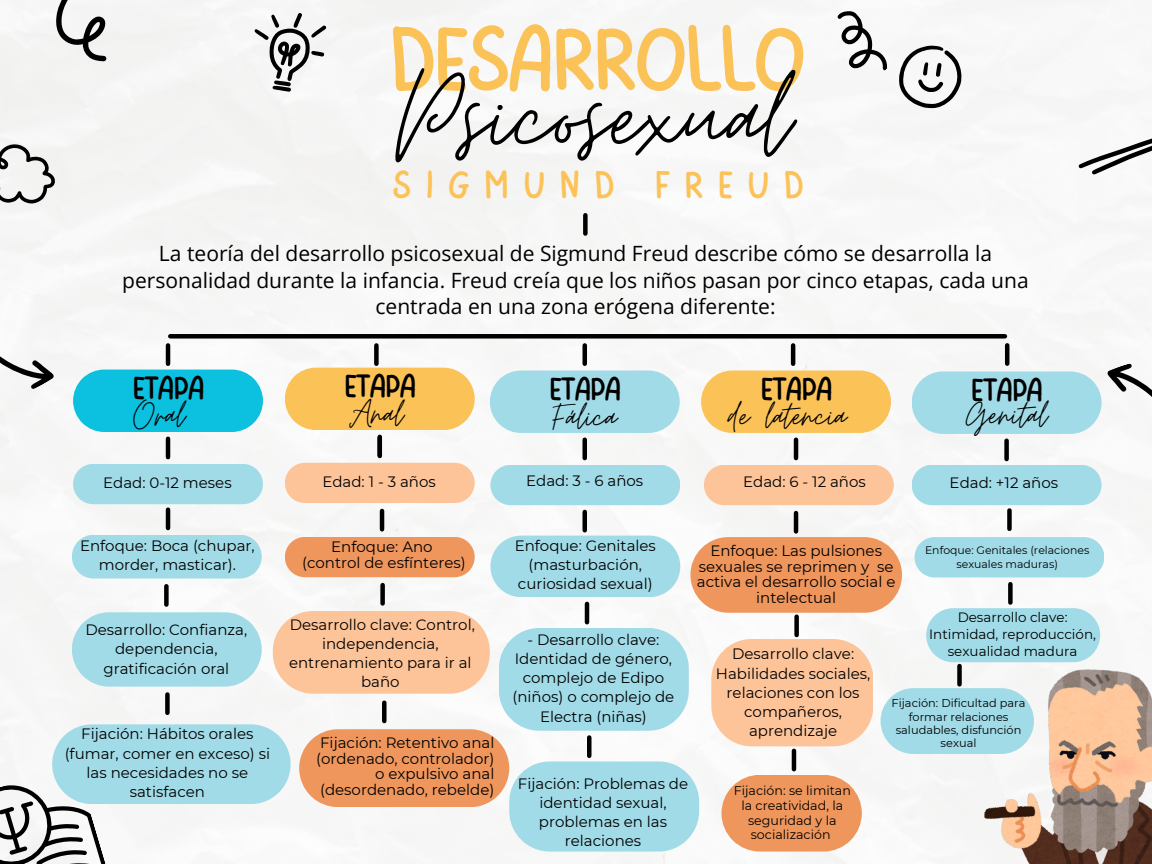
<style>
.page{position:relative;width:1152px;height:864px;background:#fff}
.page>*{position:absolute;margin:0;border:0;box-sizing:border-box;transform-origin:0 0}
.t1{font:136.35px "Moon Time";color:#000}
.t2{font:91.5px "FEELFREE Regular";color:#fbc258}
.t3{font:42.15px "Moon Time";color:#000}
.t4{font:39.15px "FEELFREE Regular";color:#fbc258}
.t5{font:32.55px "FEELFREE Regular";color:#000}
.t6{font:21px/26.7px "Open Sans";color:#000;text-align:center}
.t7{font:15px/19.2px "Montserrat";color:#000;text-align:center}
.t8{font:13.5px/17.2px "Montserrat";color:#000;text-align:center}
.t9{font:12.6px/14.7px "Montserrat";color:#000;text-align:center}
.t10{font:11.4px/13.2px "Montserrat";color:#000;text-align:center}
.t11{font:10.95px/14px "Montserrat";color:#000;text-align:center}
</style>
<div class="page">
<img style="left:0;top:0;width:1152px;height:864px">
<svg style="left:0;top:306px;width:56px;height:97px"></svg>
<hr style="left:378px;top:438px;width:4px;height:18px;background:#000">
<div style="left:583px;top:215px;width:5px;height:19px;background:#000"></div>
<hr style="left:166px;top:345px;width:4px;height:19px;background:#000">
<div style="left:374px;top:345px;width:5px;height:19px;background:#000"></div>
<hr style="left:583px;top:345px;width:4px;height:19px;background:#000">
<hr style="left:791px;top:345px;width:4px;height:19px;background:#000">
<div style="left:170px;top:334px;width:835px;height:5px;background:#000"></div>
<svg style="left:254px;top:13px;width:73px;height:79px"></svg>
<svg style="left:819px;top:5px;width:143px;height:104px"></svg>
<svg style="left:0;top:142px;width:56px;height:62px"></svg>
<svg style="left:56px;top:0;width:52px;height:62px"></svg>
<svg style="left:1078px;top:135px;width:74px;height:40px"></svg>
<img style="left:984px;top:669px;width:168px;height:195px">
<svg style="left:72px;top:535px;width:190px;height:44px;background:#a6dce7"></svg>
<hr style="left:166px;top:439px;width:4px;height:18px;background:#000">
<svg style="left:73px;top:370px;width:190px;height:62px;background:#1cc3e0"></svg>
<hr style="left:378px;top:437px;width:4px;height:18px;background:#000">
<svg style="left:285px;top:368px;width:190px;height:62px;background:#fac563"></svg>
<hr style="left:583px;top:440px;width:4px;height:18px;background:#000">
<svg style="left:490px;top:371px;width:190px;height:62px;background:#a7dde8"></svg>
<hr style="left:794px;top:440px;width:4px;height:18px;background:#000">
<svg style="left:701px;top:371px;width:190px;height:62px;background:#fac563"></svg>
<div style="left:1004px;top:441px;width:5px;height:18px;background:#000"></div>
<svg style="left:912px;top:355px;width:240px;height:93px"></svg>
<hr style="left:1005px;top:345px;width:4px;height:19px;background:#000">
<svg style="left:72px;top:612px;width:190px;height:75px;background:#a8dde8"></svg>
<div style="left:73px;top:464px;width:190px;height:40px;background:#a1dbe7"></div>
<hr style="left:166px;top:510px;width:4px;height:18px;background:#000">
<div style="left:164px;top:586px;width:5px;height:19px;background:#000"></div>
<div style="left:165px;top:694px;width:5px;height:19px;background:#000"></div>
<div style="left:285px;top:463px;width:190px;height:40px;background:#fec499"></div>
<div style="left:285px;top:537px;width:190px;height:40px;background:#ef965d"></div>
<hr style="left:380px;top:511px;width:4px;height:18px;background:#000">
<div style="left:273px;top:611px;width:217px;height:83px;background:#fec499;border-radius:40px"></div>
<div style="left:380px;top:585px;width:5px;height:18px;background:#000"></div>
<svg style="left:299px;top:729px;width:210px;height:78px;background:#ef9d69"></svg>
<div style="left:382px;top:703px;width:5px;height:18px;background:#000"></div>
<div style="left:490px;top:465px;width:190px;height:40px;background:#a1dbe7"></div>
<svg style="left:490px;top:536px;width:190px;height:61px;background:#a7dde8"></svg>
<hr style="left:583px;top:512px;width:4px;height:18px;background:#000">
<div style="left:499px;top:628px;width:190px;height:103px;background:#a1dbe7;border-radius:40px"></div>
<hr style="left:585px;top:604px;width:4px;height:18px;background:#000">
<div style="left:509px;top:761px;width:190px;height:91px;background:#a1dbe7;border-radius:40px"></div>
<div style="left:587px;top:738px;width:5px;height:18px;background:#000"></div>
<div style="left:704px;top:465px;width:190px;height:40px;background:#fec499"></div>
<div style="left:690px;top:537px;width:212px;height:76px;background:#ef965d;border-radius:38px"></div>
<hr style="left:794px;top:513px;width:4px;height:18px;background:#000">
<div style="left:711px;top:639px;width:162px;height:107px;background:#fec499;border-radius:41px"></div>
<div style="left:794px;top:617px;width:5px;height:18px;background:#000"></div>
<svg style="left:721px;top:775px;width:141px;height:77px;background:#f0a270"></svg>
<hr style="left:792px;top:751px;width:4px;height:18px;background:#000">
<div style="left:912px;top:465px;width:190px;height:40px;background:#a1dbe7"></div>
<div style="left:915px;top:537px;width:189px;height:40px;background:#a1dbe7"></div>
<div style="left:1007px;top:510px;width:5px;height:19px;background:#000"></div>
<div style="left:926px;top:608px;width:174px;height:54px;background:#a1dbe7;border-radius:27px"></div>
<div style="left:1008px;top:584px;width:5px;height:19px;background:#000"></div>
<div style="left:881px;top:688px;width:153px;height:66px;background:#a1dbe7;border-radius:33px"></div>
<div style="left:957px;top:666px;width:5px;height:18px;background:#000"></div>
<svg style="left:0;top:724px;width:291px;height:140px"></svg>
<p class="t2" style="left:391px;top:18px;width:414px">DESARROLLO</p>
<p class="t1" style="left:395px;top:34px;width:397px">Psicosexual</p>
<h2 class="t4" style="left:393px;top:167px;width:410px">SIGMUND FREUD</h2>
<p class="t6" style="left:122px;top:239px;width:908px">La teoría del desarrollo psicosexual de Sigmund Freud describe cómo se desarrolla la personalidad durante la infancia. Freud creía que los niños pasan por cinco etapas, cada una centrada en una zona erógena diferente:</p>
<h1 class="t5" style="left:133px;top:373px;width:71px">ETAPA</h1>
<h3 class="t3" style="left:134px;top:389px;width:53px">Oral</h3>
<h3 class="t7" style="left:103px;top:473px;width:130px">Edad: 0-12 meses</h3>
<p class="t7" style="left:80px;top:536px;width:176px">Enfoque: Boca (chupar, morder, masticar).</p>
<h4 class="t7" style="left:85px;top:620px;width:163px">Desarrollo: Confianza, dependencia, gratificación oral</h4>
<h4 class="t7" style="left:65px;top:724px;width:207px">Fijación: Hábitos orales (fumar, comer en exceso) si las necesidades no se satisfacen</h4>
<p class="t5" style="left:345px;top:371px;width:71px">ETAPA</p>
<p class="t3" style="left:350px;top:388px;width:55px">Anal</p>
<h3 class="t7" style="left:322px;top:472px;width:115px">Edad: 1 - 3 años</h3>
<h4 class="t7" style="left:302px;top:539px;width:165px;line-height:15.8px">Enfoque: Ano<br>(control de esfínteres)</h4>
<h3 class="t7" style="left:289px;top:615px;width:187px">Desarrollo clave: Control, independencia, entrenamiento para ir al baño</h3>
<p class="t7" style="left:316px;top:735px;width:180px;line-height:15.8px;text-align:right">Fijación: Retentivo anal (ordenado, controlador) o expulsivo anal (desordenado, rebelde)</p>
<p class="t5" style="left:550px;top:374px;width:71px">ETAPA</p>
<h5 class="t3" style="left:553px;top:391px;width:66px">Fálica</h5>
<h6 class="t7" style="left:526px;top:471px;width:119px">Edad: 3 - 6 años</h6>
<h4 class="t5" style="left:761px;top:374px;width:71px">ETAPA</h4>
<h3 class="t3" style="left:728px;top:390px;width:120px">de latencia</h3>
<h6 class="t7" style="left:743px;top:472px;width:124px">Edad: 6 - 12 años</h6>
<h4 class="t5" style="left:972px;top:375px;width:71px">ETAPA</h4>
<h3 class="t3" style="left:966px;top:389px;width:83px">Genital</h3>
<h6 class="t7" style="left:950px;top:473px;width:110px">Edad: +12 años</h6>
<h6 class="t7" style="left:515px;top:536px;width:143px">Enfoque: Genitales (masturbación, curiosidad sexual)</h6>
<h6 class="t7" style="left:512px;top:630px;width:163px">- Desarrollo clave:<br>Identidad de género, complejo de Edipo (niños) o complejo de<br>Electra (niñas)</h6>
<h6 class="t7" style="left:697px;top:543px;width:200px;line-height:15.8px">Enfoque: Las pulsiones sexuales se reprimen y se activa el desarrollo social e intelectual</h6>
<h6 class="t11" style="left:925px;top:543px;width:166px">Enfoque: Genitales (relaciones sexuales maduras)</h6>
<h6 class="t7" style="left:716px;top:644px;width:156px">Desarrollo clave:<br>Habilidades sociales, relaciones con los compañeros, aprendizaje</h6>
<p class="t8" style="left:929px;top:608px;width:168px">Desarrollo clave:<br>Intimidad, reproducción, sexualidad madura</p>
<h6 class="t10" style="left:892px;top:697px;width:135px">Fijación: Dificultad para formar relaciones saludables, disfunción sexual</h6>
<h6 class="t7" style="left:518px;top:774px;width:172px">Fijación: Problemas de identidad sexual, problemas en las relaciones</h6>
<p class="t9" style="left:734px;top:783px;width:119px">Fijación: se limitan la creatividad, la seguridad y la socialización</p>
</div>
